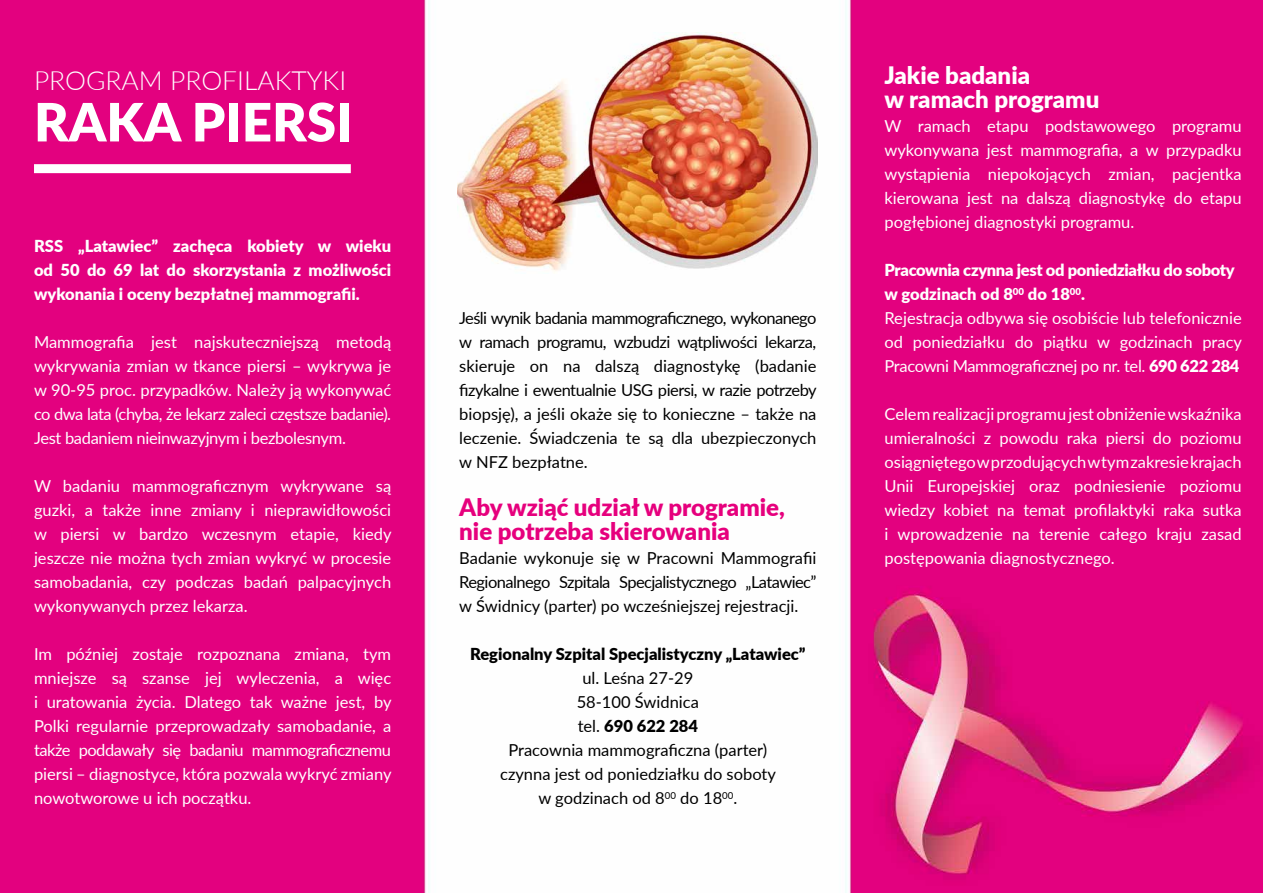
<style>
.page{position:relative;width:1263px;height:893px;background:#fff}
.page>*{position:absolute;margin:0;border:0;box-sizing:border-box;transform-origin:0 0}
.t1{font:900 52.8px "Lato";color:#fff}
.t2{font:300 26.4px "Lato";color:#fff}
.t3{font:900 24px/24px "Lato";color:#e6007d}
.t4{font:900 24px/24px "Lato";color:#fff}
.t5{font:16.5px/24px "Lato";color:#fff;text-align:justify}
.t6{font:16.5px/24px "Lato";color:#000;text-align:justify}
.t7{font:900 16.5px/24px "Lato";color:#fff;text-align:justify}
.t8{font:900 16.5px "Lato";color:#000}
.s1{font-weight:900}
</style>
<div class="page">
<img style="left:0;top:0;width:1263px;height:893px">
<img style="left:458px;top:33px;width:360px;height:240px">
<div style="left:34px;top:164px;width:317px;height:9px;background:#fff"></div>
<h2 class="t2" style="left:34px;top:62px;width:314px">PROGRAM PROFILAKTYKI</h2>
<h1 class="t1" style="left:34px;top:82px;width:320px">RAKA PIERSI</h1>
<p class="t7" style="left:34px;top:233px;width:359px">RSS „Latawiec” zachęca kobiety w wieku od 50 do 69 lat do skorzystania z możliwości wykonania i oceny bezpłatnej mammografii.</p>
<p class="t5" style="left:34px;top:329px;width:359px">Mammografia jest najskuteczniejszą metodą wykrywania zmian w tkance piersi – wykrywa je w 90-95 proc. przypadków. Należy ją wykonywać co dwa lata (chyba, że lekarz zaleci częstsze badanie).<br>Jest badaniem nieinwazyjnym i bezbolesnym.</p>
<p class="t5" style="left:34px;top:473px;width:359px">W badaniu mammograficznym wykrywane są guzki, a także inne zmiany i nieprawidłowości w piersi w bardzo wczesnym etapie, kiedy jeszcze nie można tych zmian wykryć w procesie samobadania, czy podczas badań palpacyjnych wykonywanych przez lekarza.</p>
<p class="t5" style="left:34px;top:641px;width:359px">Im później zostaje rozpoznana zmiana, tym mniejsze są szanse jej wyleczenia, a więc i uratowania życia. Dlatego tak ważne jest, by Polki regularnie przeprowadzały samobadanie, a także poddawały się badaniu mammograficznemu piersi – diagnostyce, która pozwala wykryć zmiany nowotworowe u ich początku.</p>
<p class="t6" style="left:459px;top:305px;width:359px">Jeśli wynik badania mammograficznego, wykonanego w ramach programu, wzbudzi wątpliwości lekarza, skieruje on na dalszą diagnostykę (badanie fizykalne i ewentualnie USG piersi, w razie potrzeby biopsję), a jeśli okaże się to konieczne – także na leczenie. Świadczenia te są dla ubezpieczonych w NFZ bezpłatne.</p>
<h3 class="t3" style="left:459px;top:494px;width:327px">Aby wziąć udział w programie, nie potrzeba skierowania</h3>
<p class="t6" style="left:459px;top:545px;width:359px">Badanie wykonuje się w Pracowni Mammografii Regionalnego Szpitala Specjalistycznego „Latawiec” w Świdnicy (parter) po wcześniejszej rejestracji.</p>
<p class="t8" style="left:470px;top:642px;width:337px">Regionalny Szpital Specjalistyczny „Latawiec”</p>
<p class="t6" style="left:500px;top:665px;width:277px;text-align:center">ul. Leśna 27-29<br>58-100 Świdnica<br>tel. <span class="s1">690 622 284<br></span>Pracownia mammograficzna (parter) czynna jest od poniedziałku do soboty w godzinach od 8<sup>00</sup> do 18<sup>00</sup>.</p>
<h3 class="t4" style="left:884px;top:62px;width:216px">Jakie badania<br>w ramach programu</h3>
<p class="t5" style="left:884px;top:113px;width:359px">W ramach etapu podstawowego programu wykonywana jest mammografia, a w przypadku wystąpienia niepokojących zmian, pacjentka kierowana jest na dalszą diagnostykę do etapu pogłębionej diagnostyki programu.</p>
<p class="t5" style="left:884px;top:257px;width:359px;text-align:left"><span class="s1">Pracownia czynna jest od poniedziałku do soboty w godzinach od 8</span><sup>00</sup> <span class="s1">do 18</span><sup>00</sup><span class="s1">.<br></span>Rejestracja odbywa się osobiście lub telefonicznie od poniedziałku do piątku w godzinach pracy Pracowni Mammograficznej po nr. tel. <span class="s1">690 622 284</span></p>
<p class="t5" style="left:884px;top:401px;width:359px">Celem realizacji programu jest obniżenie wskaźnika umieralności z powodu raka piersi do poziomu osiągniętego w przodujących w tym zakresie krajach Unii Europejskiej oraz podniesienie poziomu wiedzy kobiet na temat profilaktyki raka sutka i wprowadzenie na terenie całego kraju zasad postępowania diagnostycznego.</p>
</div>
